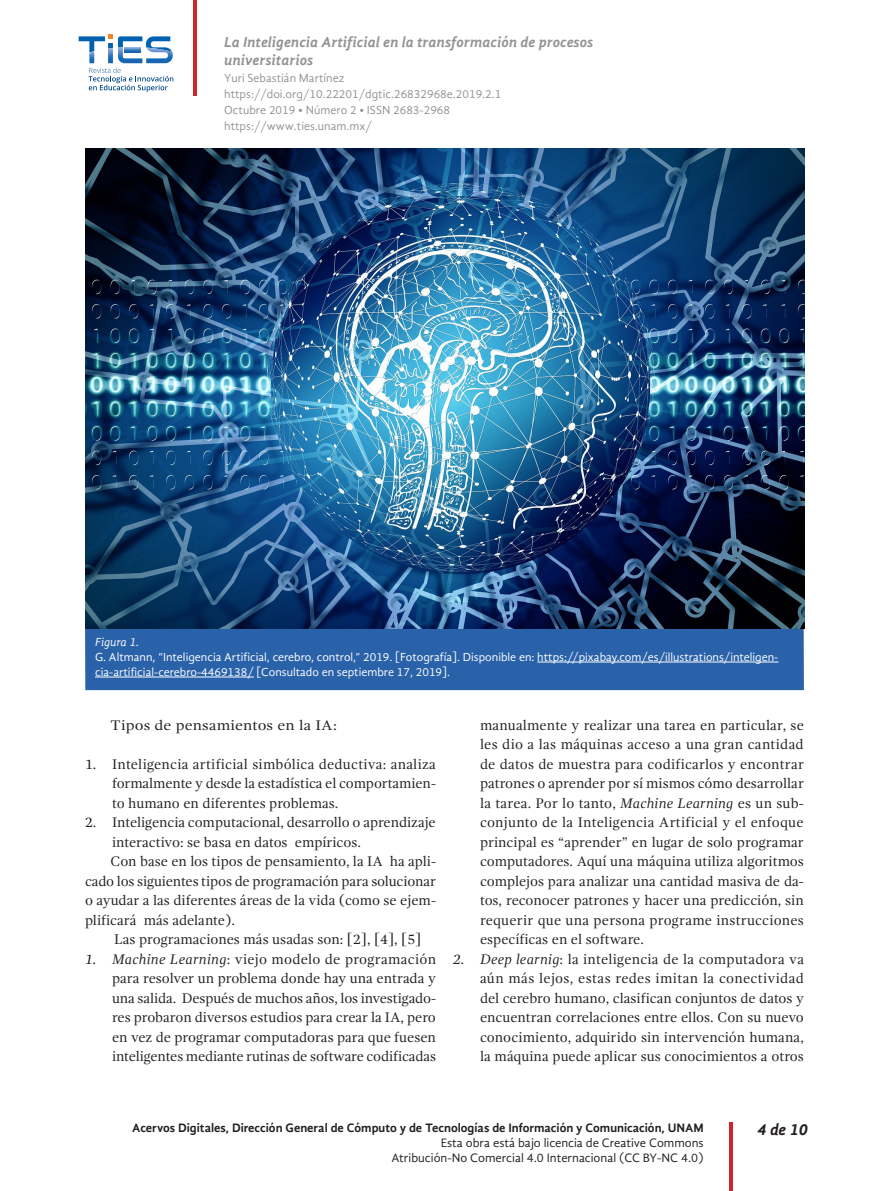
<style>
.page{position:relative;width:889px;height:1191px;background:#fff}
.page>*{position:absolute;margin:0;border:0;box-sizing:border-box;transform-origin:0 0}
.t1{font:italic 700 16.5px "Gandhi Sans";color:#231f20}
.t2{font:italic 700 15px/18px "Gandhi Sans";color:#929394}
.Paragraph_segundo_pa{font:14.25px/19.5px "Gandhi Serif";color:#231f20;text-align:justify}
.Paragraph_segundo_pa-2{font:14.25px "Gandhi Serif";color:#231f20;scale:1.1 1}
.t3{font:12.6px/15px "Gandhi Sans";color:#231f20;text-align:right}
.t4{font:700 12.6px "Gandhi Sans";color:#231f20}
.t5{font:12px/15px "Gandhi Sans";color:#fff}
.t6{font:12px/16px "Gandhi Sans";color:#929394}
.t7{font:12px "Gandhi Sans";color:#939598}
.t8{font:italic 12px "Gandhi Sans";color:#fff}
.s1{font-style:italic}
</style>
<div class="page">
<hr style="left:193px;top:0;width:3px;height:95px;background:#d1232a">
<hr style="left:729px;top:1121px;width:3px;height:70px;background:#d1232a">
<svg style="left:79px;top:34px;width:94px;height:58px"></svg>
<div style="left:85px;top:628px;width:719px;height:62px;background:#2a62aa"></div>
<hr style="left:537px;top:661px;width:241px;height:1px;background:#fff">
<hr style="left:95px;top:676px;width:159px;height:1px;background:#fff">
<img style="left:85px;top:149px;width:719px;height:479px">
<p class="t2" style="left:224px;top:33px;width:370px">La Inteligencia Artificial en la transformación de procesos universitarios</p>
<p class="t6" style="left:224px;top:70px;width:279px">Yuri Sebastián Martínez https://doi.org/10.22201/dgtic.26832968e.2019.2.1<br>Octubre 2019 • Número 2 • ISSN 2683-2968</p>
<p class="t7" style="left:224px;top:119px;width:149px">https://www.ties.unam.mx/</p>
<p class="t8" style="left:95px;top:635px;width:45px">Figura 1.</p>
<p class="t5" style="left:95px;top:649px;width:685px">G. Altmann, “Inteligencia Artificial, cerebro, control,” 2019. [Fotografía]. Disponible en: https://pixabay.com/es/illustrations/inteligen&shy;cia-artificial-cerebro-4469138/ [Consultado en septiembre 17, 2019].</p>
<p class="Paragraph_segundo_pa-2" style="left:111px;top:717px;width:207px">Tipos de pensamientos en la IA:</p>
<p class="Paragraph_segundo_pa" style="left:112px;top:754px;width:325px;text-indent:-27px">1. Inteligencia artificial simbólica deductiva: analiza formalmente y desde la estadística el comportamien&shy;to humano en diferentes problemas.</p>
<p class="Paragraph_segundo_pa" style="left:112px;top:812px;width:325px;text-indent:-27px">2. Inteligencia computacional, desarrollo o aprendizaje interactivo: se basa en datos empíricos.</p>
<p class="Paragraph_segundo_pa" style="left:85px;top:851px;width:352px;text-indent:26px">Con base en los tipos de pensamiento, la IA ha apli&shy;cado los siguientes tipos de programación para solucionar o ayudar a las diferentes áreas de la vida (como se ejem&shy;plificará más adelante).</p>
<p class="Paragraph_segundo_pa" style="left:114px;top:929px;width:309px">Las programaciones más usadas son: [2], [4], [5]</p>
<p class="Paragraph_segundo_pa" style="left:112px;top:949px;width:325px;text-indent:-27px"><span class="s1">1. Machine Learning</span>: viejo modelo de programación para resolver un problema donde hay una entrada y una salida. Después de muchos años, los investigado&shy;res probaron diversos estudios para crear la IA, pero en vez de programar computadoras para que fuesen inteligentes mediante rutinas de software codificadas</p>
<p class="Paragraph_segundo_pa" style="left:480px;top:715px;width:325px">manualmente y realizar una tarea en particular, se les dio a las máquinas acceso a una gran cantidad de datos de muestra para codificarlos y encontrar patrones o aprender por sí mismos cómo desarrollar la tarea. Por lo tanto, <span class="s1">Machine Learning</span> es un sub&shy;conjunto de la Inteligencia Artificial y el enfoque principal es “aprender” en lugar de solo programar computadores. Aquí una máquina utiliza algoritmos complejos para analizar una cantidad masiva de da&shy;tos, reconocer patrones y hacer una predicción, sin requerir que una persona programe instrucciones específicas en el software.</p>
<p class="Paragraph_segundo_pa" style="left:480px;top:949px;width:325px;text-indent:-27px"><span class="s1">2. Deep learnig</span>: la inteligencia de la computadora va aún más lejos, estas redes imitan la conectividad del cerebro humano, clasifican conjuntos de datos y encuentran correlaciones entre ellos. Con su nuevo conocimiento, adquirido sin intervención humana, la máquina puede aplicar sus conocimientos a otros</p>
<p class="t4" style="left:132px;top:1120px;width:573px">Acervos Digitales, Dirección General de Cómputo y de Tecnologías de Información y Comunicación, UNAM</p>
<p class="t1" style="left:757px;top:1119px;width:52px">4 de 10</p>
<p class="t3" style="left:391px;top:1134px;width:314px">Esta obra está bajo licencia de Creative Commons<br>Atribución-No Comercial 4.0 Internacional (CC BY-NC 4.0)</p>
</div>
